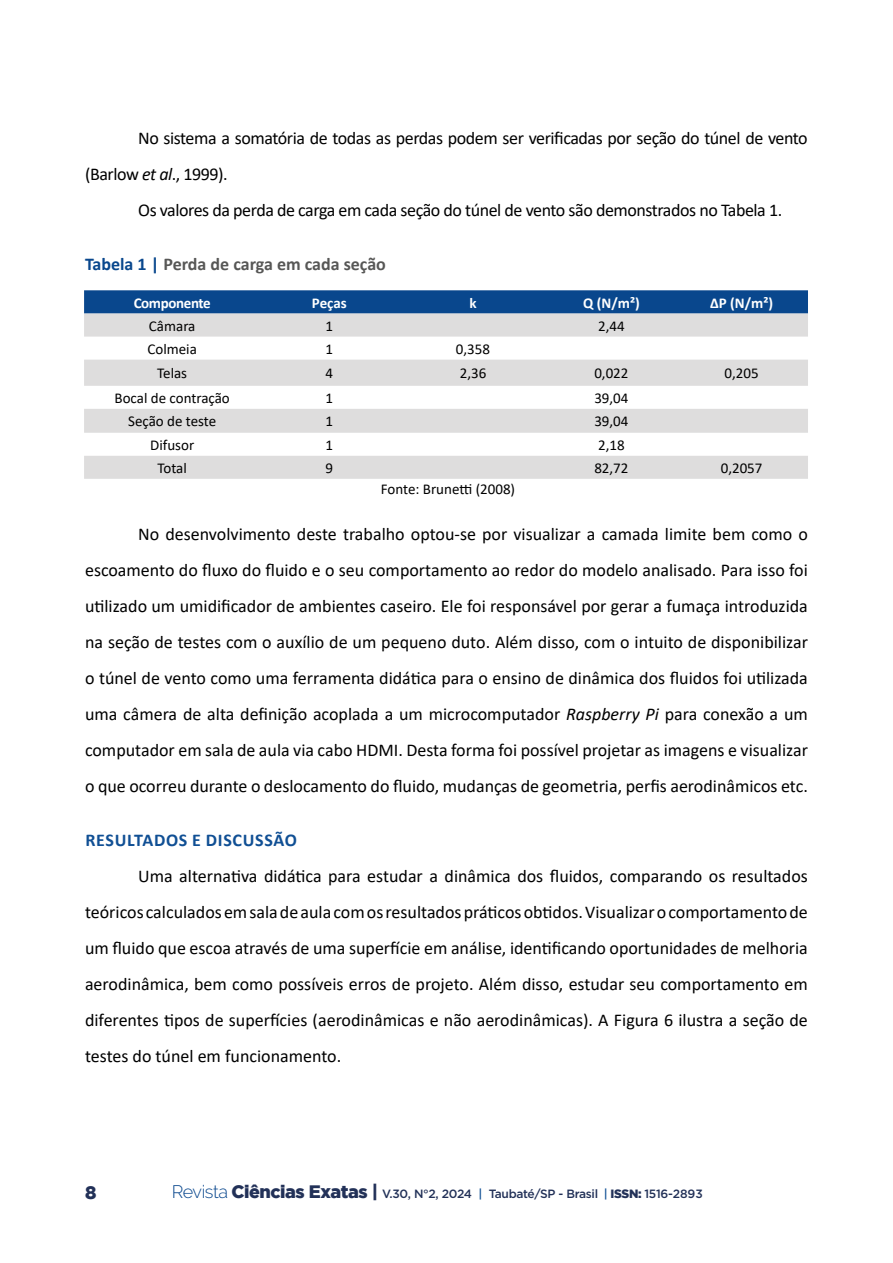
<style>
.page{position:relative;width:893px;height:1263px;background:#fff}
.page>*{position:absolute;margin:0;border:0;box-sizing:border-box;transform-origin:0 0}
.t1{font:18px/36px "Calibri";letter-spacing:-.025em;color:#000;text-align:justify}
.t2{font:700 18px "Calibri";color:#575756}
.t3{font:700 18px "Calibri";letter-spacing:.04em;color:#104f94}
.t4{font:900 18px "Gotham";color:#223158}
.t5{font:15px "Calibri";color:#000}
.t6{font:700 15px "Calibri";letter-spacing:-.025em;color:#fff}
.t7{font:500 12px "Gotham";letter-spacing:-.025em;color:#223158}
.s1{font-style:italic}
.s2{color:#09478d}
.s3{font-family:"Raleway";font-weight:300;font-size:18px;color:#09478d}
.s4{font-weight:900;font-size:18px}
.s5{color:#104f94}
.s6{font-weight:900}
</style>
<div class="page">
<svg style="left:84px;top:290px;width:724px;height:24px;background:#124d91"></svg>
<svg style="left:84px;top:314px;width:724px;height:165px;fill:#dedddd"></svg>
<p class="t1" style="left:85px;top:120px;width:724px;text-indent:53px">No sistema a somatória de todas as perdas podem ser verificadas por seção do túnel de vento (Barlow <span class="s1">et al</span>., 1999).</p>
<p class="t1" style="left:138px;top:192px;width:646px">Os valores da perda de carga em cada seção do túnel de vento são demonstrados no Tabela 1.</p>
<p class="t2" style="left:85px;top:251px;width:302px"><span class="s2">Tabela 1 |</span> Perda de carga em cada seção</p>
<p class="t6" style="left:134px;top:292px;width:79px">Componente</p>
<p class="t6" style="left:312px;top:292px;width:36px">Peças</p>
<p class="t6" style="left:469px;top:292px;width:9px">k</p>
<p class="t6" style="left:583px;top:292px;width:58px">Q (N/m²)</p>
<p class="t6" style="left:710px;top:292px;width:64px">ΔP (N/m²)</p>
<p class="t5" style="left:149px;top:315px;width:48px">Câmara</p>
<p class="t5" style="left:326px;top:315px;width:9px">1</p>
<p class="t5" style="left:598px;top:315px;width:28px">2,44</p>
<p class="t5" style="left:147px;top:338px;width:51px">Colmeia</p>
<p class="t5" style="left:326px;top:338px;width:9px">1</p>
<p class="t5" style="left:456px;top:338px;width:36px">0,358</p>
<p class="t5" style="left:157px;top:363px;width:31px">Telas</p>
<p class="t5" style="left:326px;top:363px;width:9px">4</p>
<p class="t5" style="left:460px;top:363px;width:28px">2,36</p>
<p class="t5" style="left:594px;top:363px;width:36px">0,022</p>
<p class="t5" style="left:724px;top:363px;width:36px">0,205</p>
<p class="t5" style="left:115px;top:387px;width:117px">Bocal de contração</p>
<p class="t5" style="left:326px;top:387px;width:9px">1</p>
<p class="t5" style="left:594px;top:387px;width:36px">39,04</p>
<p class="t5" style="left:128px;top:411px;width:90px">Seção de teste</p>
<p class="t5" style="left:326px;top:411px;width:9px">1</p>
<p class="t5" style="left:594px;top:411px;width:36px">39,04</p>
<p class="t5" style="left:150px;top:434px;width:46px">Difusor</p>
<p class="t5" style="left:326px;top:434px;width:9px">1</p>
<p class="t5" style="left:598px;top:434px;width:28px">2,18</p>
<p class="t5" style="left:158px;top:457px;width:31px">Total</p>
<p class="t5" style="left:326px;top:457px;width:9px">9</p>
<p class="t5" style="left:594px;top:457px;width:36px">82,72</p>
<p class="t5" style="left:721px;top:457px;width:43px">0,2057</p>
<p class="t5" style="left:381px;top:478px;width:136px">Fonte: Brunetti (2008)</p>
<p class="t1" style="left:85px;top:516px;width:724px;text-indent:53px">No desenvolvimento deste trabalho optou-se por visualizar a camada limite bem como o escoamento do fluxo do fluido e o seu comportamento ao redor do modelo analisado. Para isso foi utilizado um umidificador de ambientes caseiro. Ele foi responsável por gerar a fumaça introduzida na seção de testes com o auxílio de um pequeno duto. Além disso, com o intuito de disponibilizar o túnel de vento como uma ferramenta didática para o ensino de dinâmica dos fluidos foi utilizada uma câmera de alta definição acoplada a um microcomputador <span class="s1">Raspberry Pi</span> para conexão a um computador em sala de aula via cabo HDMI. Desta forma foi possível projetar as imagens e visualizar o que ocorreu durante o deslocamento do fluido, mudanças de geometria, perfis aerodinâmicos etc.</p>
<p class="t3" style="left:85px;top:827px;width:213px">RESULTADOS E DISCUSSÃO</p>
<p class="t1" style="left:85px;top:858px;width:724px;text-indent:53px">Uma alternativa didática para estudar a dinâmica dos fluidos, comparando os resultados teóricos calculados em sala de aula com os resultados práticos obtidos. Visualizar o comportamento de um fluido que escoa através de uma superfície em análise, identificando oportunidades de melhoria aerodinâmica, bem como possíveis erros de projeto. Além disso, estudar seu comportamento em diferentes tipos de superfícies (aerodinâmicas e não aerodinâmicas). A Figura 6 ilustra a seção de testes do túnel em funcionamento.</p>
<p class="t4" style="left:85px;top:1182px;width:13px">8</p>
<p class="t7" style="left:172px;top:1186px;width:532px"><span class="s3">Revista</span> <span class="s4">Ciências Exatas |</span> V.30, N°2, 2024 <span class="s5">|</span> Taubaté/SP - Brasil <span class="s5">|</span> <span class="s6">ISSN:</span> 1516-2893</p>
</div>
